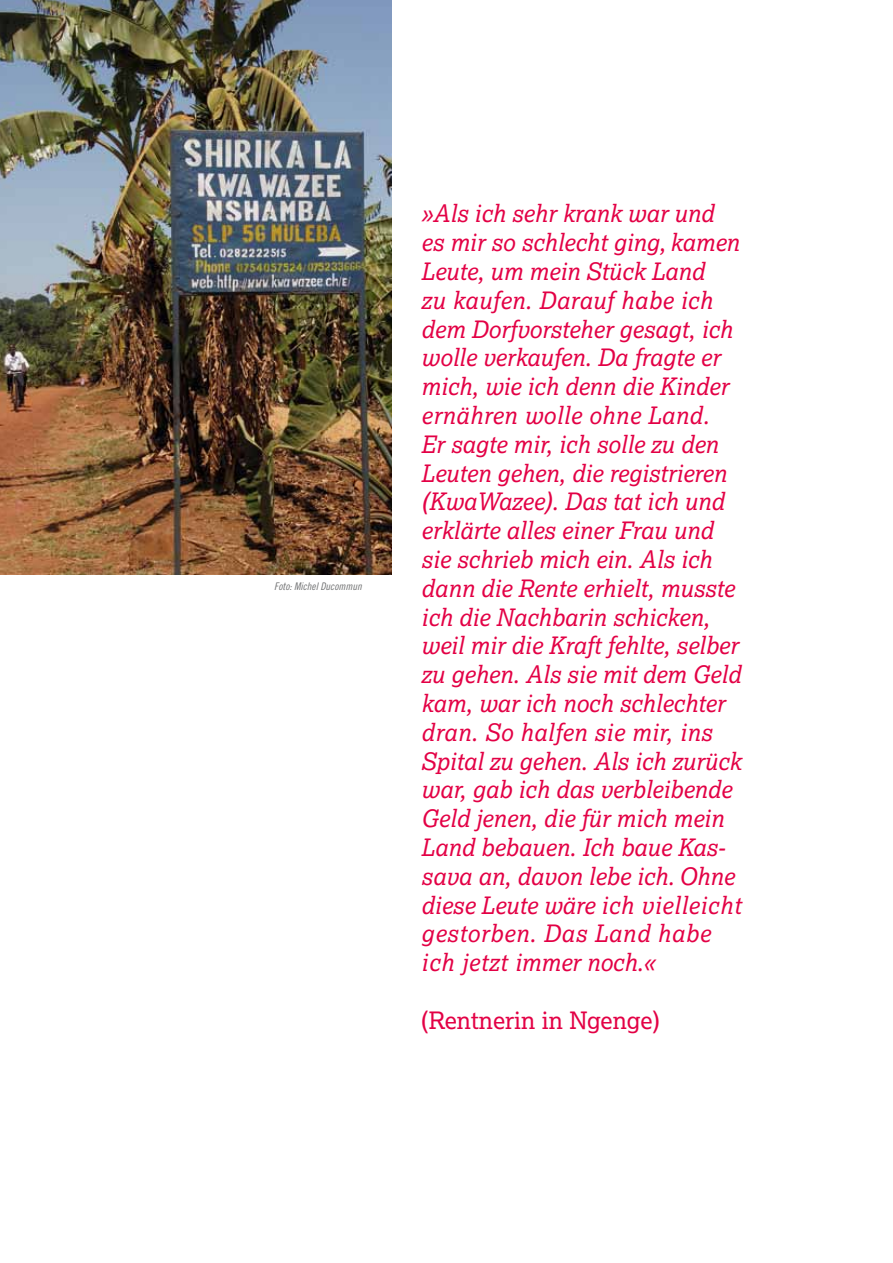
<style>
.page{position:relative;width:893px;height:1263px;background:#fff}
.page>*{position:absolute;margin:0;border:0;box-sizing:border-box;transform-origin:0 0}
.t1{font:italic 24px/28.8px "Lexia";color:#e30045}
.t2{font:24px "Lexia";color:#e30045}
.t3{font:10.5px "Trade Gothic Cond Eighteen Obl";color:#707172}
</style>
<div class="page">
<img style="left:0;top:0;width:391px;height:574px">
<p class="t3" style="left:274px;top:580px;width:89px">Foto: Michel Ducommun</p>
<p class="t1" style="left:421px;top:199px;width:321px">»Als ich sehr krank war und es mir so schlecht ging, kamen<br>Leute, um mein Stück Land<br>zu kaufen. Darauf habe ich dem Dorfvorsteher gesagt, ich wolle verkaufen. Da fragte er mich, wie ich denn die Kinder ernähren wolle ohne Land.<br>Er sagte mir, ich solle zu den<br>Leuten gehen, die registrieren (KwaWazee). Das tat ich und erklärte alles einer Frau und sie schrieb mich ein. Als ich dann die Rente erhielt, musste ich die Nachbarin schicken, weil mir die Kraft fehlte, selber zu gehen. Als sie mit dem Geld kam, war ich noch schlechter dran. So halfen sie mir, ins<br>Spital zu gehen. Als ich zurück war, gab ich das verbleibende<br>Geld jenen, die für mich mein<br>Land bebauen. Ich baue Kas&shy;sava an, davon lebe ich. Ohne diese Leute wäre ich vielleicht gestorben. Das Land habe ich jetzt immer noch.«</p>
<p class="t2" style="left:421px;top:1005px;width:241px">(Rentnerin in Ngenge)</p>
</div>
